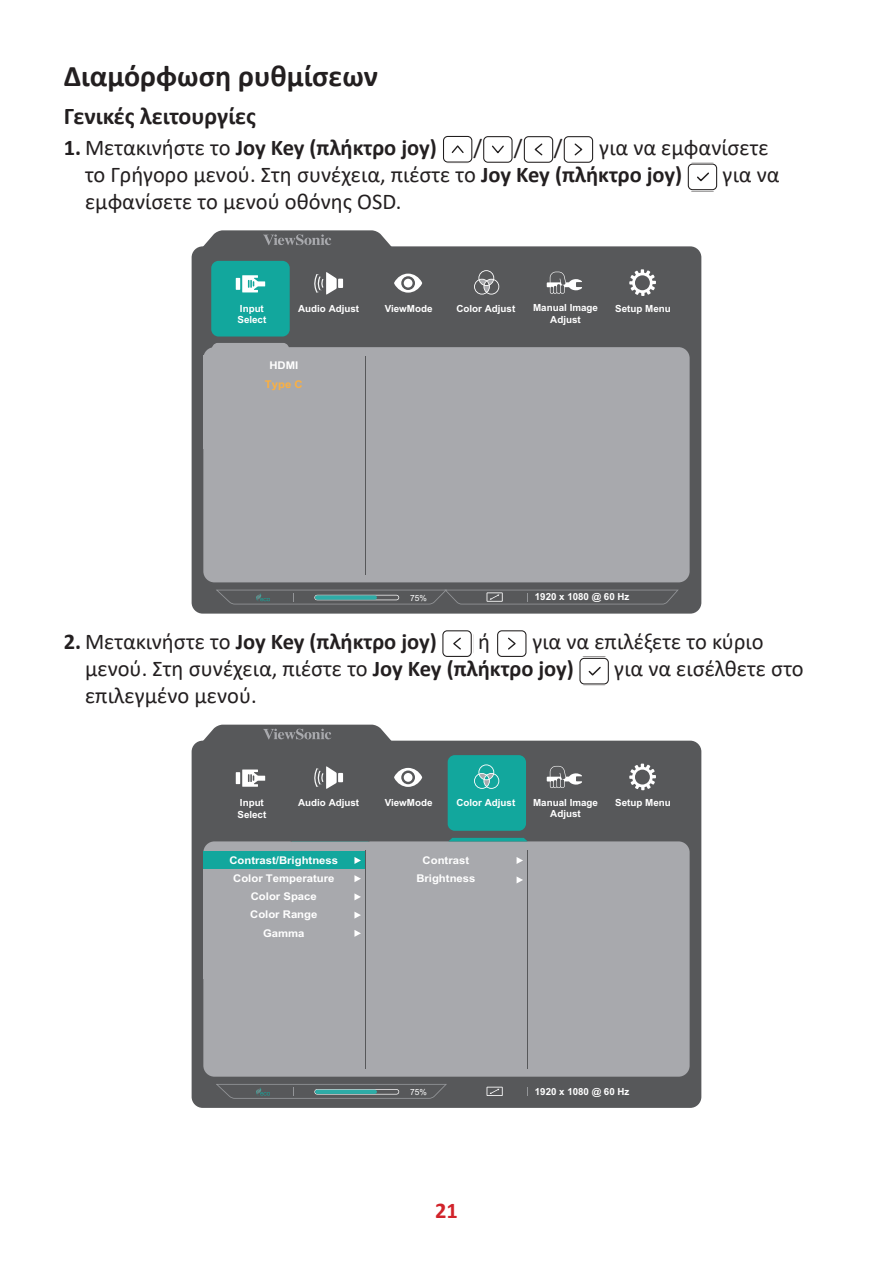
<style>
.page{position:relative;width:893px;height:1263px;background:#fff}
.page>*{position:absolute;margin:0;border:0;box-sizing:border-box;transform-origin:0 0}
.t1{font:700 30px "Calibri";color:#231f20}
.t2{font:700 24px "Calibri";color:#231f20}
.t3{font:22.5px/27px "Calibri";color:#231f20}
.t4{font:700 22.5px "Calibri";color:#231f20}
.t5{font:700 22.5px "Calibri";color:#d1232a}
.t6{font:700 10.65px/18.3px "Arial";color:#fff;text-align:center;scale:1.06 1}
.t7{font:700 10.65px "Arial";color:#fbb041;scale:1.06 1}
.t8{font:700 9.75px/11.7px "Arial";color:#fff}
.t9{font:8.4px "Arial";color:#fff}
.s1{font-weight:400}
.s2{font-weight:700}
</style>
<div class="page">
<div style="left:443px;top:136px;width:29px;height:27px;border:1px solid #211e1e;border-radius:4px"></div>
<svg style="left:451px;top:145px;width:13px;height:8px"></svg>
<div style="left:483px;top:136px;width:30px;height:27px;border:1px solid #211e1e;border-radius:4px"></div>
<svg style="left:492px;top:145px;width:12px;height:9px"></svg>
<div style="left:524px;top:136px;width:29px;height:27px;border:1px solid #211e1e;border-radius:4px"></div>
<svg style="left:534px;top:143px;width:9px;height:13px"></svg>
<div style="left:564px;top:136px;width:29px;height:27px;border:1px solid #211e1e;border-radius:4px"></div>
<svg style="left:574px;top:143px;width:9px;height:13px"></svg>
<svg style="left:691px;top:162px;width:23px;height:1px"></svg>
<div style="left:688px;top:164px;width:29px;height:26px;border:1px solid #211e1e;border-radius:4px"></div>
<svg style="left:697px;top:172px;width:12px;height:10px"></svg>
<div style="left:192px;top:246px;width:509px;height:368px;background:#57585a;border-radius:11px"></div>
<svg style="left:212px;top:343px;width:77px;height:4px"></svg>
<div style="left:203px;top:347px;width:487px;height:235px;background:#a8a9ad;border-radius:11px"></div>
<div style="left:211px;top:261px;width:79px;height:75px;background:#12a79d;border-radius:7px"></div>
<hr style="left:365px;top:356px;width:1px;height:218px;background:#57585a">
<svg style="left:216px;top:590px;width:462px;height:14px"></svg>
<svg style="left:198px;top:230px;width:198px;height:18px"></svg>
<svg style="left:629px;top:269px;width:27px;height:27px"></svg>
<svg style="left:394px;top:274px;width:28px;height:19px"></svg>
<div style="left:404px;top:279px;width:8px;height:8px;background:#fff;border-radius:50%"></div>
<svg style="left:547px;top:272px;width:35px;height:22px"></svg>
<hr style="left:236px;top:278px;width:4px;height:12px;background:#fff">
<svg style="left:242px;top:275px;width:23px;height:17px"></svg>
<div style="left:338px;top:279px;width:5px;height:9px;background:#fff"></div>
<svg style="left:314px;top:272px;width:23px;height:23px"></svg>
<svg style="left:474px;top:270px;width:25px;height:25px"></svg>
<div style="left:442px;top:630px;width:30px;height:27px;border:1px solid #211e1e;border-radius:4px"></div>
<svg style="left:453px;top:637px;width:8px;height:13px"></svg>
<div style="left:497px;top:630px;width:29px;height:27px;border:1px solid #211e1e;border-radius:4px"></div>
<svg style="left:508px;top:637px;width:8px;height:13px"></svg>
<svg style="left:583px;top:657px;width:22px;height:1px"></svg>
<div style="left:579px;top:658px;width:30px;height:26px;border:1px solid #211e1e;border-radius:4px"></div>
<svg style="left:588px;top:666px;width:13px;height:10px"></svg>
<div style="left:192px;top:741px;width:509px;height:367px;background:#57585a;border-radius:11px"></div>
<div style="left:203px;top:841px;width:487px;height:236px;background:#a8a9ad;border-radius:11px"></div>
<div style="left:448px;top:755px;width:78px;height:76px;background:#12a79d;border-radius:7px"></div>
<svg style="left:354px;top:930px;width:7px;height:7px"></svg>
<svg style="left:354px;top:911px;width:7px;height:8px"></svg>
<div style="left:203px;top:851px;width:162px;height:18px;background:#12a79d"></div>
<svg style="left:354px;top:857px;width:7px;height:7px"></svg>
<svg style="left:517px;top:857px;width:6px;height:7px"></svg>
<hr style="left:527px;top:850px;width:1px;height:218px;background:#57585a">
<hr style="left:365px;top:850px;width:1px;height:218px;background:#57585a">
<svg style="left:487px;top:1087px;width:16px;height:9px"></svg>
<svg style="left:216px;top:1084px;width:231px;height:15px"></svg>
<svg style="left:198px;top:725px;width:198px;height:17px"></svg>
<svg style="left:290px;top:841px;width:80px;height:1px"></svg>
<svg style="left:449px;top:838px;width:78px;height:3px"></svg>
<svg style="left:517px;top:877px;width:6px;height:6px"></svg>
<svg style="left:629px;top:764px;width:27px;height:26px"></svg>
<svg style="left:394px;top:768px;width:28px;height:19px"></svg>
<div style="left:404px;top:773px;width:8px;height:9px;background:#fff;border-radius:50%"></div>
<svg style="left:547px;top:766px;width:35px;height:22px"></svg>
<hr style="left:236px;top:772px;width:4px;height:12px;background:#fff">
<svg style="left:242px;top:769px;width:23px;height:18px"></svg>
<div style="left:338px;top:773px;width:5px;height:9px;background:#fff"></div>
<svg style="left:314px;top:766px;width:23px;height:23px"></svg>
<svg style="left:474px;top:764px;width:25px;height:25px"></svg>
<svg style="left:354px;top:893px;width:7px;height:7px"></svg>
<svg style="left:354px;top:875px;width:7px;height:7px"></svg>
<h1 class="t1" style="left:64px;top:55px;width:316px">Διαμόρφωση ρυθμίσεων</h1>
<p class="t2" style="left:64px;top:99px;width:194px">Γενικές λειτουργίες</p>
<p class="t4" style="left:64px;top:131px;width:375px">1. <span class="s1">Μετακινήστε το</span> Joy Key (πλήκτρο joy)</p>
<p class="t3" style="left:473px;top:133px;width:10px">/</p>
<p class="t3" style="left:514px;top:133px;width:10px">/</p>
<p class="t3" style="left:554px;top:133px;width:10px">/</p>
<p class="t3" style="left:85px;top:133px;width:685px;text-indent:514px">για να εμφανίσετε το Γρήγορο μενού. Στη συνέχεια, πιέστε το <span class="s2">Joy Key (πλήκτρο joy)</span></p>
<p class="t3" style="left:723px;top:160px;width:58px">για να</p>
<p class="t3" style="left:85px;top:187px;width:318px">εμφανίσετε το μενού οθόνης OSD.</p>
<p class="t8" style="left:237px;top:302px;width:30px">Input<br>Select</p>
<p class="t8" style="left:298px;top:302px;width:63px">Audio Adjust</p>
<p class="t6" style="left:269px;top:356px;width:29px">HDMI</p>
<p class="t7" style="left:265px;top:376px;width:37px">Type C</p>
<p class="t8" style="left:385px;top:302px;width:49px">ViewMode</p>
<p class="t8" style="left:456px;top:302px;width:60px">Color Adjust</p>
<p class="t8" style="left:533px;top:302px;width:66px">Manual Image</p>
<p class="t8" style="left:615px;top:302px;width:57px">Setup Menu</p>
<p class="t8" style="left:550px;top:314px;width:32px">Adjust</p>
<p class="t9" style="left:410px;top:592px;width:18px">75%</p>
<p class="t8" style="left:535px;top:591px;width:96px">1920 x 1080 @ 60 Hz</p>
<p class="t4" style="left:64px;top:626px;width:375px">2. <span class="s1">Μετακινήστε το</span> Joy Key (πλήκτρο joy)</p>
<p class="t3" style="left:478px;top:628px;width:14px">ή</p>
<p class="t3" style="left:85px;top:628px;width:680px;text-indent:447px">για να επιλέξετε το κύριο μενού. Στη συνέχεια, πιέστε το <span class="s2">Joy Key (πλήκτρο joy)</span></p>
<p class="t3" style="left:614px;top:655px;width:191px">για να εισέλθετε στο</p>
<p class="t3" style="left:85px;top:682px;width:173px">επιλεγμένο μενού.</p>
<p class="t8" style="left:385px;top:797px;width:49px">ViewMode</p>
<p class="t8" style="left:456px;top:797px;width:60px">Color Adjust</p>
<p class="t8" style="left:533px;top:796px;width:66px">Manual Image</p>
<p class="t8" style="left:615px;top:797px;width:57px">Setup Menu</p>
<p class="t8" style="left:550px;top:808px;width:32px">Adjust</p>
<p class="t8" style="left:237px;top:797px;width:30px">Input<br>Select</p>
<p class="t8" style="left:298px;top:797px;width:63px">Audio Adjust</p>
<p class="t6" style="left:229px;top:851px;width:104px">Contrast/Brightness<br>Color Temperature<br>Color Space<br>Color Range<br>Gamma</p>
<p class="t6" style="left:416px;top:851px;width:57px">Contrast<br>Brightness</p>
<p class="t9" style="left:410px;top:1086px;width:18px">75%</p>
<p class="t8" style="left:535px;top:1085px;width:96px">1920 x 1080 @ 60 Hz</p>
<p class="t5" style="left:435px;top:1194px;width:24px">21</p>
</div>
